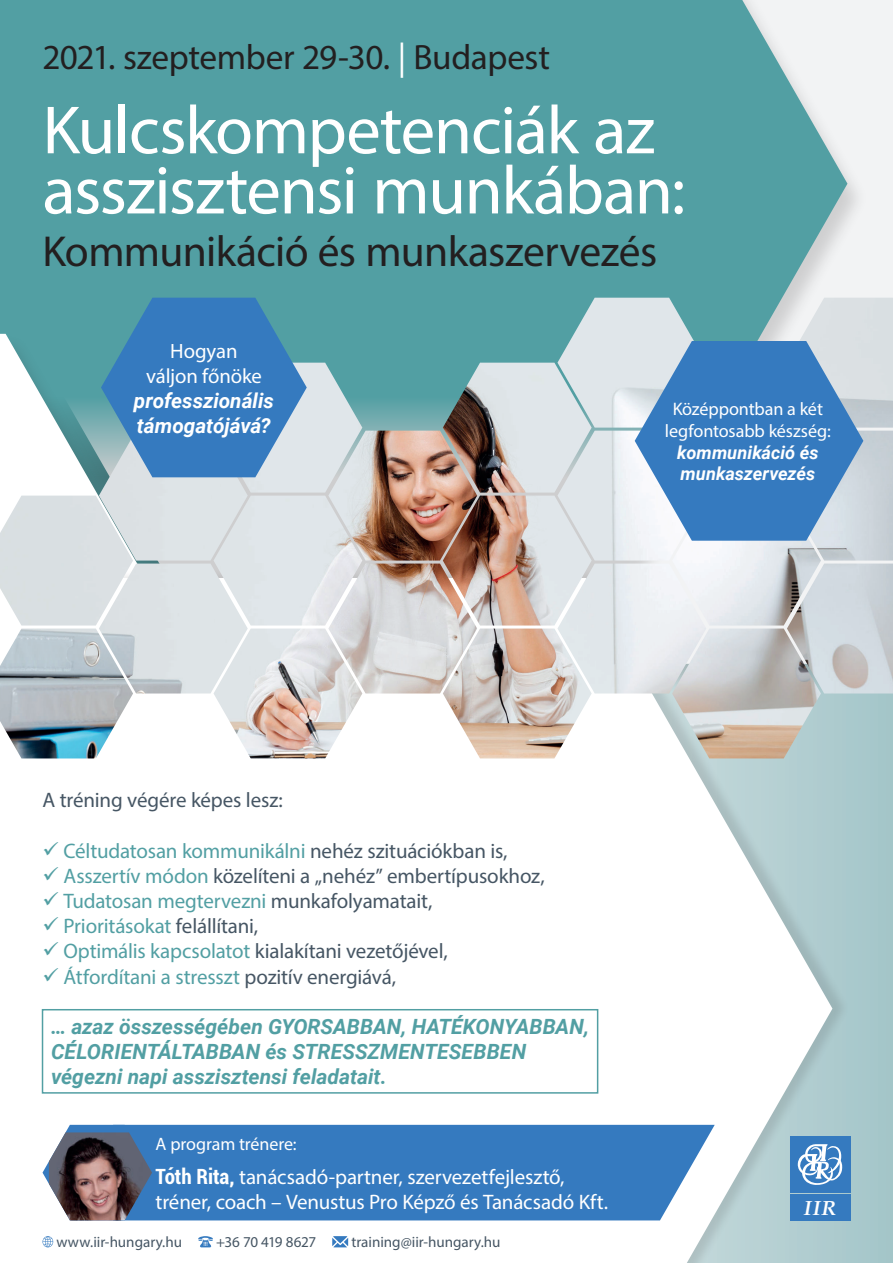
<style>
.page{position:relative;width:893px;height:1263px;background:#fff}
.page>*{position:absolute;margin:0;border:0;box-sizing:border-box;transform-origin:0 0}
.t1{font:68.7px/60.2px "Myriad Pro";letter-spacing:-.02em;color:#fff}
.t2{font:43.5px "Myriad Pro";letter-spacing:-.015em;color:#231f20}
.t3{font:35.25px "Myriad Pro";letter-spacing:-.015em;color:#231f20}
.t4{font:21px "Myriad Pro";letter-spacing:-.01em;color:#529fa3}
.t5{font:21px "Myriad Pro";letter-spacing:-.01em;color:#465664}
.t6{font:italic 700 21px/25.2px "Roboto";color:#529fa3}
.t7{font:21px/25.2px "Myriad Pro";letter-spacing:-.01em;color:#fff}
.t8{font:italic 700 20.7px/24.9px "Roboto";color:#fff}
.t9{font:20.7px/24.9px "Myriad Pro";letter-spacing:-.005em;color:#fff;text-align:center}
.t10{font:italic 700 20.25px "Palatino Linotype";color:#fff}
.t11{font:18.15px/21.8px "Myriad Pro";letter-spacing:-.005em;color:#fff;text-align:center}
.t12{font:italic 700 18.15px/21.8px "Roboto";color:#fff}
.t13{font:18px "Myriad Pro";letter-spacing:-.01em;color:#fff}
.t14{font:15.15px "Myriad Pro";letter-spacing:-.005em;color:#465664}
.t15{font:15.15px "Myriad Pro";letter-spacing:-.025em;color:#465664}
.s1{color:#fff}
.s2{color:#465664}
.s3{color:#529fa3}
.s4{font-family:"Roboto";font-weight:700;font-stretch:condensed}
</style>
<div class="page">
<div style="left:850px;top:758px;width:43px;height:505px;background:#a6c7cb"></div>
<div style="left:0;top:0;width:847px;height:298px;background:#529fa3"></div>
<svg style="left:21px;top:758px;width:811px;height:505px"></svg>
<div style="left:42px;top:1009px;width:556px;height:85px;border:2px solid #529fa3"></div>
<img style="left:0;top:298px;width:893px;height:460px">
<svg style="left:635px;top:341px;width:228px;height:200px;background:#5f94c9"></svg>
<div style="left:152px;top:1125px;width:563px;height:95px;background:#357abf"></div>
<svg style="left:43px;top:1125px;width:109px;height:95px"></svg>
<img style="left:49px;top:1132px;width:103px;height:88px">
<svg style="left:101px;top:298px;width:206px;height:179px;background:#4b8abe"></svg>
<div style="left:789px;top:1136px;width:61px;height:57px;background:#357abf"></div>
<svg style="left:797px;top:1144px;width:46px;height:41px"></svg>
<div style="left:789px;top:1194px;width:61px;height:26px;background:#357abf"></div>
<svg style="left:43px;top:1236px;width:10px;height:11px"></svg>
<svg style="left:198px;top:1236px;width:15px;height:11px"></svg>
<svg style="left:332px;top:1236px;width:16px;height:11px"></svg>
<h3 class="t3" style="left:43px;top:35px;width:509px">2021. szeptember 29-30. <span class="s1">|</span> Budapest</h3>
<h1 class="t1" style="left:43px;top:99px;width:644px">Kulcskompetenciák az asszisztensi munkában:</h1>
<h2 class="t2" style="left:43px;top:224px;width:616px">Kommunikáció és munkaszervezés</h2>
<p class="t9" style="left:146px;top:338px;width:117px">Hogyan váljon főnöke</p>
<p class="t8" style="left:134px;top:387px;width:142px">professzionális támogatójává?</p>
<p class="t11" style="left:665px;top:398px;width:167px">Középpontban a két legfontosabb készség:</p>
<p class="t12" style="left:677px;top:441px;width:143px">kommunikáció és munkaszervezés</p>
<p class="t5" style="left:43px;top:787px;width:242px">A tréning végére képes lesz:</p>
<p class="t4" style="left:43px;top:837px;width:467px">✓ Céltudatosan kommunikálni <span class="s2">nehéz szituációkban is,</span></p>
<p class="t5" style="left:43px;top:863px;width:504px"><span class="s3">✓ Asszertív módon</span> közelíteni a „nehéz” embertípusokhoz,</p>
<p class="t4" style="left:43px;top:888px;width:391px">✓ Tudatosan megtervezni <span class="s2">munkafolyamatait,</span></p>
<p class="t4" style="left:43px;top:913px;width:217px">✓ Prioritásokat <span class="s2">felállítani,</span></p>
<p class="t5" style="left:43px;top:938px;width:407px"><span class="s3">✓ Optimális kapcsolatot</span> kialakítani vezetőjével,</p>
<p class="t4" style="left:43px;top:963px;width:355px">✓ Átfordítani a stresszt <span class="s2">pozitív energiává,</span></p>
<p class="t6" style="left:51px;top:1013px;width:540px">… azaz összességében GYORSABBAN, HATÉKONYABBAN,<br>CÉLORIENTÁLTABBAN és STRESSZMENTESEBBEN végezni napi asszisztensi feladatait.</p>
<p class="t13" style="left:156px;top:1133px;width:142px">A program trénere:</p>
<p class="t7" style="left:156px;top:1164px;width:454px"><span class="s4">Tóth Rita,</span> tanácsadó-partner, szervezetfejlesztő, tréner, coach – Venustus Pro Képző és Tanácsadó Kft.</p>
<p class="t14" style="left:56px;top:1233px;width:127px">www.iir-hungary.hu</p>
<p class="t15" style="left:216px;top:1233px;width:102px">+36 70 419 8627</p>
<p class="t14" style="left:351px;top:1233px;width:151px">training@iir-hungary.hu</p>
<p class="t10" style="left:804px;top:1193px;width:34px">IIR</p>
</div>
